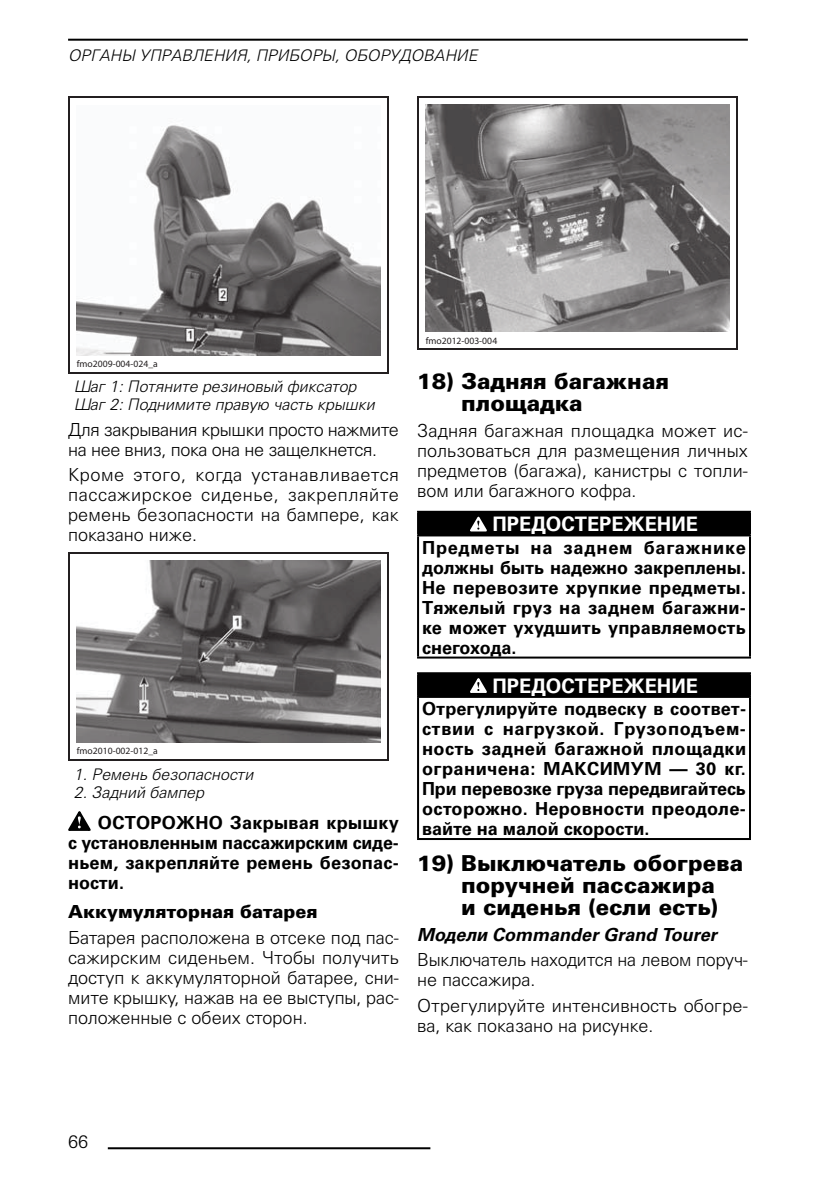
<style>
.page{position:relative;width:833px;height:1188px;background:#fff}
.page>*{position:absolute;margin:0;border:0;box-sizing:border-box;transform-origin:0 0}
.t1{font:900 22px/22px "Univers Cyr";color:#000}
.t2{font:700 20px "Univers Cyr";color:#fff}
.t3{font:300 18px/20px "Univers Cyr";color:#000;text-align:justify}
.t4{font:700 18px/20px "Univers Cyr";letter-spacing:.01em;color:#000;text-align:justify}
.t5{font:300 18px/20px "Univers Cyr";letter-spacing:-.02em;color:#000}
.t6{font:italic 700 18px "Univers Cyr";color:#000}
.t7{font:900 18px "Univers Cyr";color:#000}
.t8{font:italic 300 16px/18px "Univers Cyr";color:#000}
.t9{font:300 9.6px "Univers";color:#231f20}
</style>
<div class="page">
<hr style="left:68px;top:39px;width:679px;height:2px;background:#000">
<hr style="left:108px;top:1147px;width:322px;height:2px;background:#000">
<img style="left:77px;top:125px;width:303px;height:231px">
<hr style="left:68px;top:96px;width:321px;height:2px;background:#231f20">
<hr style="left:68px;top:372px;width:321px;height:2px;background:#231f20">
<hr style="left:68px;top:97px;width:2px;height:276px;background:#231f20">
<hr style="left:387px;top:97px;width:2px;height:276px;background:#231f20">
<img style="left:77px;top:560px;width:303px;height:182px">
<hr style="left:68px;top:551px;width:321px;height:2px;background:#231f20">
<hr style="left:68px;top:758px;width:321px;height:2px;background:#231f20">
<hr style="left:68px;top:553px;width:2px;height:207px;background:#231f20">
<hr style="left:387px;top:553px;width:2px;height:207px;background:#231f20">
<svg style="left:68px;top:811px;width:23px;height:20px"></svg>
<img style="left:425px;top:104px;width:304px;height:228px">
<hr style="left:417px;top:96px;width:320px;height:2px;background:#231f20">
<hr style="left:417px;top:348px;width:320px;height:2px;background:#231f20">
<hr style="left:417px;top:97px;width:2px;height:252px;background:#231f20">
<hr style="left:735px;top:97px;width:2px;height:252px;background:#231f20">
<div style="left:418px;top:512px;width:331px;height:23px;background:#000"></div>
<hr style="left:417px;top:511px;width:333px;height:2px;background:#000">
<hr style="left:417px;top:513px;width:2px;height:21px;background:#000">
<hr style="left:748px;top:513px;width:2px;height:21px;background:#000">
<hr style="left:417px;top:534px;width:333px;height:2px;background:#000">
<hr style="left:417px;top:536px;width:2px;height:120px;background:#000">
<hr style="left:748px;top:536px;width:2px;height:120px;background:#000">
<hr style="left:417px;top:656px;width:333px;height:2px;background:#000">
<svg style="left:470px;top:516px;width:17px;height:16px"></svg>
<div style="left:418px;top:673px;width:331px;height:24px;background:#000"></div>
<hr style="left:417px;top:672px;width:333px;height:2px;background:#000">
<hr style="left:417px;top:674px;width:2px;height:22px;background:#000">
<hr style="left:748px;top:674px;width:2px;height:22px;background:#000">
<hr style="left:417px;top:696px;width:333px;height:2px;background:#000">
<hr style="left:417px;top:698px;width:2px;height:140px;background:#000">
<hr style="left:748px;top:698px;width:2px;height:140px;background:#000">
<hr style="left:417px;top:838px;width:333px;height:2px;background:#000">
<svg style="left:470px;top:678px;width:17px;height:15px"></svg>
<p class="t8" style="left:68px;top:46px;width:411px">ОРГАНЫ УПРАВЛЕНИЯ, ПРИБОРЫ, ОБОРУДОВАНИЕ</p>
<p class="t9" style="left:77px;top:358px;width:82px">fmo2009-004-024_a</p>
<p class="t8" style="left:74px;top:377px;width:302px">Шаг 1: Потяните резиновый фиксатор<br>Шаг 2: Поднимите правую часть крышки</p>
<p class="t5" style="left:68px;top:419px;width:332px">Для закрывания крышки просто нажмите на нее вниз, пока она не защелкнется.</p>
<p class="t3" style="left:68px;top:465px;width:332px">Кроме этого, когда устанавливается пассажирское сиденье, закрепляйте ремень безопасности на бампере, как показано ниже.</p>
<p class="t9" style="left:77px;top:745px;width:82px">fmo2010-002-012_a</p>
<p class="t8" style="left:74px;top:765px;width:181px">1. Ремень безопасности</p>
<p class="t8" style="left:74px;top:783px;width:132px">2. Задний бампер</p>
<p class="t4" style="left:68px;top:812px;width:332px;text-indent:30px">ОСТОРОЖНО Закрывая крышку с установленным пассажирским сиде&shy;ньем, закрепляйте ремень безопас&shy;ности.</p>
<p class="t7" style="left:68px;top:901px;width:251px">Аккумуляторная батарея</p>
<p class="t3" style="left:68px;top:927px;width:332px">Батарея расположена в отсеке под пас&shy;сажирским сиденьем. Чтобы получить доступ к аккумуляторной батарее, сни&shy;мите крышку, нажав на ее выступы, рас&shy;положенные с обеих сторон.</p>
<p class="t9" style="left:425px;top:334px;width:73px">fmo2012-003-004</p>
<p class="t1" style="left:461px;top:370px;width:209px;text-indent:-44px">18) Задняя багажная площадка</p>
<p class="t3" style="left:417px;top:421px;width:332px">Задняя багажная площадка может ис&shy;пользоваться для размещения личных предметов (багажа), канистры с топли&shy;вом или багажного кофра.</p>
<p class="t2" style="left:492px;top:513px;width:207px">ПРЕДОСТЕРЕЖЕНИЕ</p>
<p class="t4" style="left:422px;top:537px;width:325px">Предметы на заднем багажнике должны быть надежно закреплены.<br>Не перевозите хрупкие предметы.<br>Тяжелый груз на заднем багажни&shy;ке может ухудшить управляемость снегохода.</p>
<p class="t2" style="left:492px;top:674px;width:207px">ПРЕДОСТЕРЕЖЕНИЕ</p>
<p class="t4" style="left:422px;top:698px;width:325px">Отрегулируйте подвеску в соответ&shy;ствии с нагрузкой. Грузоподъем&shy;ность задней багажной площадки ограничена: МАКСИМУМ — 30 кг.<br>При перевозке груза передвигайтесь осторожно. Неровности преодоле&shy;вайте на малой скорости.</p>
<p class="t1" style="left:461px;top:852px;width:283px;text-indent:-44px">19) Выключатель обогрева поручней пассажира<br>и сиденья (если есть)</p>
<p class="t6" style="left:417px;top:924px;width:301px">Модели Commander Grand Tourer</p>
<p class="t3" style="left:417px;top:950px;width:332px">Выключатель находится на левом поруч&shy;не пассажира.</p>
<p class="t3" style="left:417px;top:995px;width:332px">Отрегулируйте интенсивность обогре&shy;ва, как показано на рисунке.</p>
<p class="t3" style="left:68px;top:1132px;width:22px">66</p>
</div>
